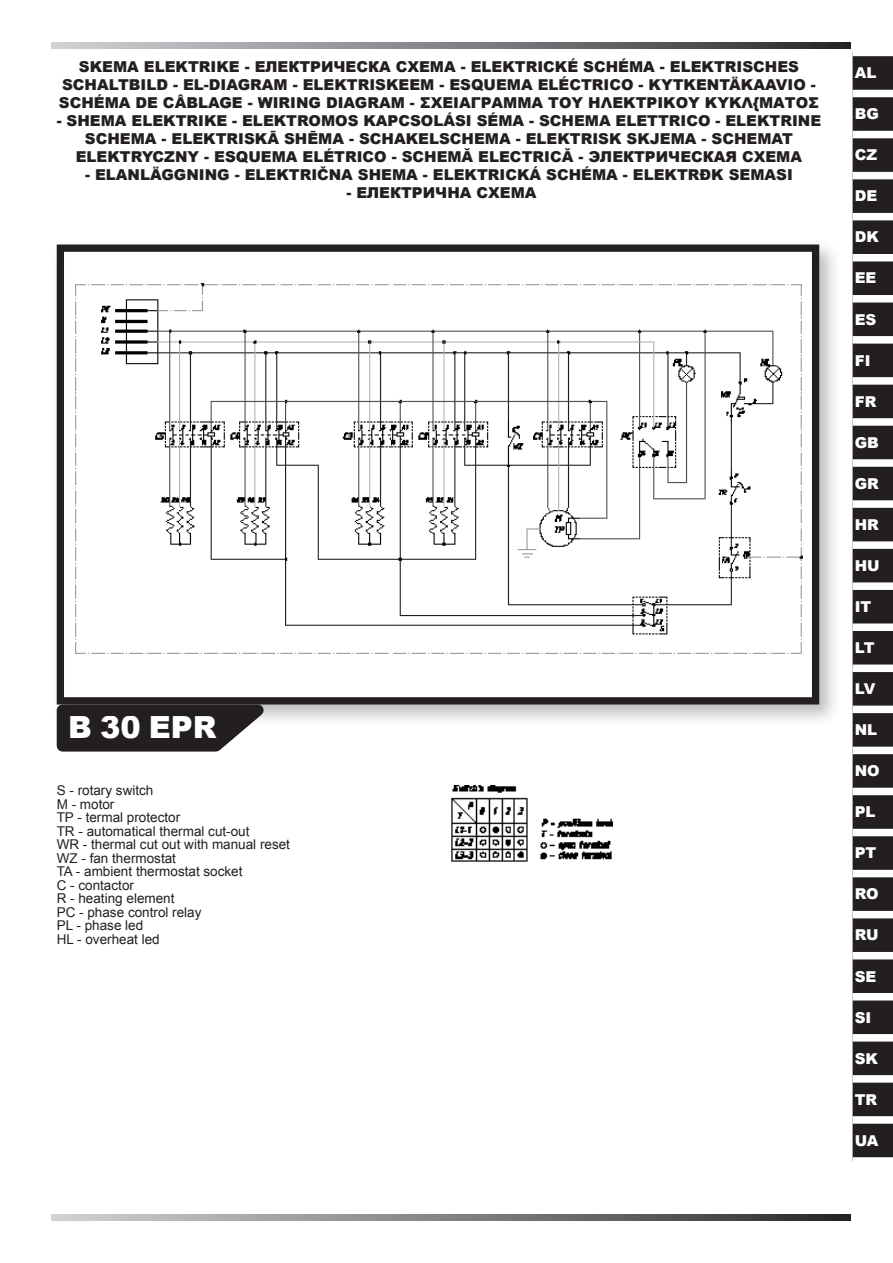
<style>
.page{position:relative;width:893px;height:1263px;background:#fff}
.page>*{position:absolute;margin:0;border:0;box-sizing:border-box;transform-origin:0 0}
.t1{font:900 30.45px "Arial";color:#fff}
.t2{font:900 15px/18px "Arial";color:#231f20;text-align:center}
.t3{font:900 15px "Arial";color:#fff}
.t4{font:13.5px/13.5px "Arial";color:#231f20}
</style>
<div class="page">
<svg style="left:51px;top:43px;width:799px;height:6px;background:#7f8082"></svg>
<svg style="left:51px;top:1214px;width:799px;height:6px;background:#7f8082"></svg>
<div style="left:853px;top:56px;width:40px;height:1101px;background:#231f20"></div>
<div style="left:853px;top:90px;width:40px;height:7px;background:#fff"></div>
<div style="left:853px;top:172px;width:40px;height:7px;background:#fff"></div>
<div style="left:853px;top:213px;width:40px;height:7px;background:#fff"></div>
<div style="left:853px;top:254px;width:40px;height:7px;background:#fff"></div>
<div style="left:853px;top:295px;width:40px;height:8px;background:#fff"></div>
<div style="left:853px;top:336px;width:40px;height:8px;background:#fff"></div>
<div style="left:853px;top:377px;width:40px;height:8px;background:#fff"></div>
<div style="left:853px;top:418px;width:40px;height:8px;background:#fff"></div>
<div style="left:853px;top:459px;width:40px;height:8px;background:#fff"></div>
<div style="left:853px;top:500px;width:40px;height:8px;background:#fff"></div>
<div style="left:853px;top:541px;width:40px;height:8px;background:#fff"></div>
<div style="left:853px;top:582px;width:40px;height:8px;background:#fff"></div>
<div style="left:853px;top:623px;width:40px;height:8px;background:#fff"></div>
<div style="left:853px;top:664px;width:40px;height:8px;background:#fff"></div>
<div style="left:853px;top:706px;width:40px;height:7px;background:#fff"></div>
<div style="left:853px;top:747px;width:40px;height:7px;background:#fff"></div>
<div style="left:853px;top:788px;width:40px;height:7px;background:#fff"></div>
<div style="left:853px;top:829px;width:40px;height:7px;background:#fff"></div>
<div style="left:853px;top:870px;width:40px;height:7px;background:#fff"></div>
<div style="left:853px;top:911px;width:40px;height:7px;background:#fff"></div>
<div style="left:853px;top:952px;width:40px;height:7px;background:#fff"></div>
<div style="left:853px;top:993px;width:40px;height:7px;background:#fff"></div>
<div style="left:853px;top:1034px;width:40px;height:7px;background:#fff"></div>
<div style="left:853px;top:1116px;width:40px;height:8px;background:#fff"></div>
<div style="left:853px;top:131px;width:40px;height:7px;background:#fff"></div>
<div style="left:853px;top:1075px;width:40px;height:7px;background:#fff"></div>
<div style="left:51px;top:239px;width:791px;height:488px;background:#231f20;opacity:.3"></div>
<div style="left:60px;top:248px;width:756px;height:453px;background:#fff"></div>
<div style="left:57px;top:244px;width:762px;height:460px;border:7px solid #231f20"></div>
<img style="left:75px;top:283px;width:728px;height:371px">
<img style="left:451px;top:785px;width:162px;height:77px">
<svg style="left:51px;top:699px;width:238px;height:53px"></svg>
<p class="t2" style="left:59px;top:58px;width:762px">SKEMA ELEKTRIKE - ЕЛЕКТРИЧЕСКА СХЕМА - ELEKTRICKÉ SCHÉMA - ELEKTRISCHES<br>SCHALTBILD - EL-DIAGRAM - ELEKTRISKEEM - ESQUEMA ELÉCTRICO - KYTKENTÄKAAVIO -<br>SCHÉMA DE CÂBLAGE - WIRING DIAGRAM - ΣΧΕΙΑΓΡΑΜΜΑ ΤΟΥ ΗΛΕΚΤΡΙΚΟΥ ΚΥΚΛ{ΜΑΤΟΣ</p>
<p class="t2" style="left:57px;top:112px;width:766px">- SHEMA ELEKTRIKE - ELEKTROMOS KAPCSOLÁSI SÉMA - SCHEMA ELETTRICO - ELEKTRINE<br>SCHEMA - ELEKTRISKĀ SHĒMA - SCHAKELSCHEMA - ELEKTRISK SKJEMA - SCHEMAT<br>ELEKTRYCZNY - ESQUEMA ELÉTRICO - SCHEMĂ ELECTRICĂ - ЭЛЕКТРИЧЕСКАЯ СХЕМА</p>
<p class="t2" style="left:85px;top:166px;width:709px">- ELANLÄGGNING - ELEKTRIČNA SHEMA - ELEKTRICKÁ SCHÉMA - ELEKTRĐK SEMASI</p>
<p class="t2" style="left:346px;top:184px;width:192px">- ЕЛЕКТРИЧНА СХЕМА</p>
<h1 class="t1" style="left:68px;top:705px;width:150px">B 30 EPR</h1>
<p class="t4" style="left:57px;top:784px;width:235px">S - rotary switch<br>M - motor<br>TP - termal protector<br>TR - automatical thermal cut-out<br>WR - thermal cut out with manual reset<br>WZ - fan thermostat<br>TA - ambient thermostat socket<br>C - contactor<br>R - heating element<br>PC - phase control relay<br>PL - phase led<br>HL - overheat led</p>
<p class="t3" style="left:855px;top:62px;width:23px">AL</p>
<p class="t3" style="left:855px;top:103px;width:26px">BG</p>
<p class="t3" style="left:855px;top:144px;width:24px">CZ</p>
<p class="t3" style="left:855px;top:185px;width:24px">DE</p>
<p class="t3" style="left:855px;top:226px;width:26px">DK</p>
<p class="t3" style="left:855px;top:267px;width:23px">EE</p>
<p class="t3" style="left:855px;top:308px;width:23px">ES</p>
<p class="t3" style="left:855px;top:349px;width:17px">FI</p>
<p class="t3" style="left:855px;top:390px;width:23px">FR</p>
<p class="t3" style="left:855px;top:431px;width:26px">GB</p>
<p class="t3" style="left:855px;top:472px;width:26px">GR</p>
<p class="t3" style="left:855px;top:514px;width:26px">HR</p>
<p class="t3" style="left:855px;top:555px;width:26px">HU</p>
<p class="t3" style="left:855px;top:596px;width:18px">IT</p>
<p class="t3" style="left:855px;top:637px;width:22px">LT</p>
<p class="t3" style="left:855px;top:678px;width:22px">LV</p>
<p class="t3" style="left:855px;top:719px;width:24px">NL</p>
<p class="t3" style="left:855px;top:760px;width:26px">NO</p>
<p class="t3" style="left:855px;top:801px;width:22px">PL</p>
<p class="t3" style="left:855px;top:842px;width:23px">PT</p>
<p class="t3" style="left:855px;top:883px;width:25px">RO</p>
<p class="t3" style="left:855px;top:924px;width:25px">RU</p>
<p class="t3" style="left:855px;top:965px;width:23px">SE</p>
<p class="t3" style="left:855px;top:1006px;width:18px">SI</p>
<p class="t3" style="left:855px;top:1047px;width:25px">SK</p>
<p class="t3" style="left:855px;top:1088px;width:24px">TR</p>
<p class="t3" style="left:855px;top:1129px;width:25px">UA</p>
</div>
